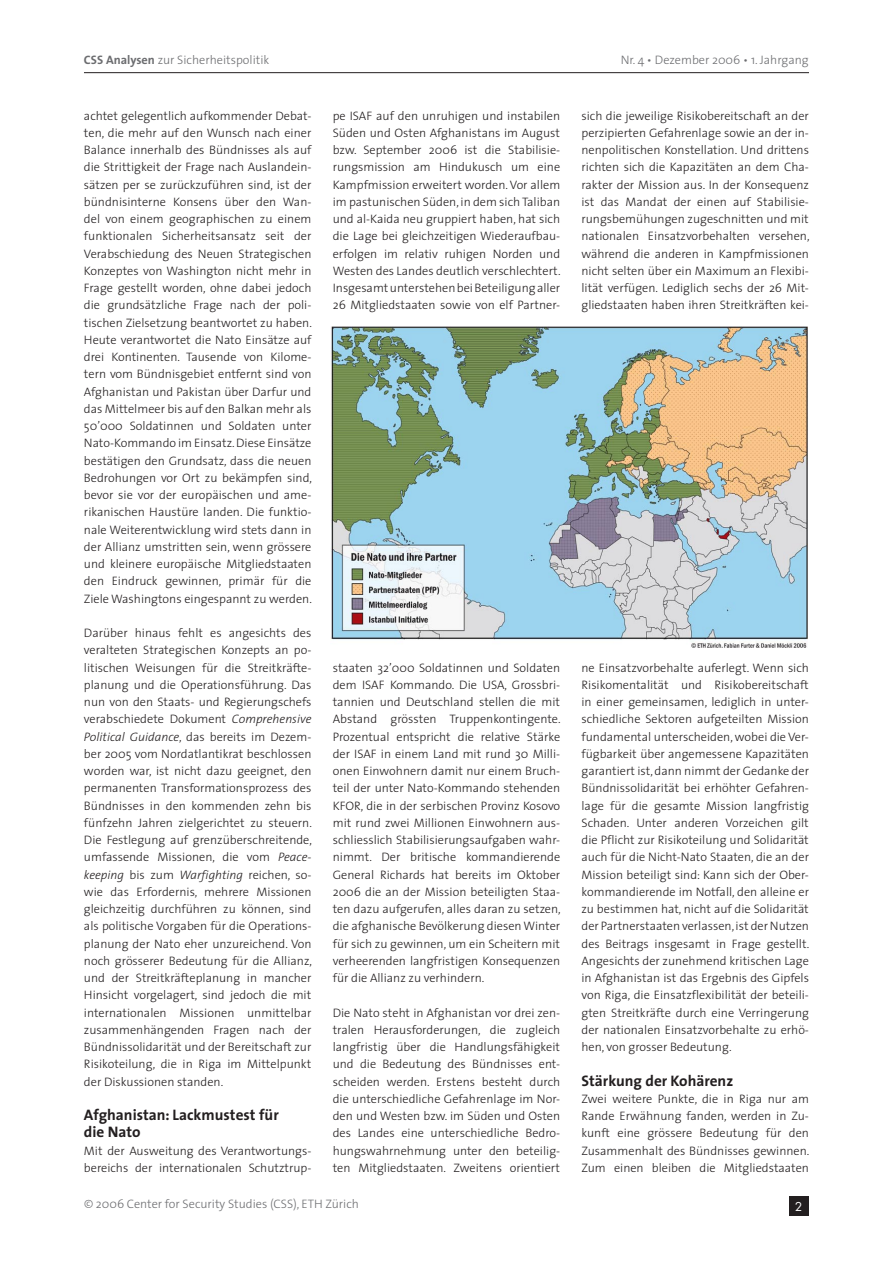
<style>
.page{position:relative;width:893px;height:1263px;background:#fff}
.page>*{position:absolute;margin:0;border:0;box-sizing:border-box;transform-origin:0 0}
._5_Untertitel{font:700 15.3px/17.2px "The Sans";color:#231f20}
._4_Text{font:300 12.3px/17.2px "The Sans";color:#231f20;text-align:justify}
.t1{font:300 12.3px "The Sans";color:#6c6d70}
.s1{font-weight:700}
.s2{font-style:italic}
</style>
<div class="page">
<hr style="left:84px;top:72px;width:725px;height:1px;background:#231f20">
<div style="left:789px;top:1196px;width:20px;height:20px;background:#231f20"></div>
<img style="left:331px;top:327px;width:477px;height:321px">
<p class="t1" style="left:84px;top:50px;width:187px"><span class="s1">CSS Analysen</span> zur Sicherheitspolitik</p>
<p class="t1" style="left:621px;top:50px;width:190px">Nr. 4 • Dezember 2006 • 1. Jahrgang</p>
<p class="_4_Text" style="left:84px;top:106px;width:230px">achtet gelegentlich aufkommender Debat&shy;ten, die mehr auf den Wunsch nach einer Balance innerhalb des Bündnisses als auf die Strittigkeit der Frage nach Auslandein&shy;sätzen per se zurückzuführen sind, ist der bündnisinterne Konsens über den Wan&shy;del von einem geographischen zu einem funktionalen Sicherheitsansatz seit der Verabschiedung des Neuen Strategischen Konzeptes von Washington nicht mehr in Frage gestellt worden, ohne dabei jedoch die grundsätzliche Frage nach der poli&shy;tischen Zielsetzung beantwortet zu haben.<br>H eute verantwortet die Nato E insätze auf drei Kontinenten. Tausende von Kilome&shy;tern vom Bündnisgebiet entfernt sind von Afghanistan und Pakistan über Darfur und das Mittelmeer bis auf den Balkan mehr als 50’000 Soldatinnen und Soldaten unter Nato-Kommando im Einsatz. Diese Einsätze bestätigen den Grundsatz, dass die neuen Bedrohungen vor Ort zu bekämpfen sind, bevor sie vor der europäischen und ame&shy;rikanischen Haustüre landen. Die funktio&shy;nale Weiterentwicklung wird stets dann in der Allianz umstritten sein, wenn grössere und kleinere europäische Mitgliedstaaten den Eindruck gewinnen, primär für die Ziele Washingtons eingespannt zu werden.</p>
<p class="_4_Text" style="left:84px;top:624px;width:230px">Darüber hinaus fehlt es angesichts des veralteten Strategischen Konzepts an po&shy;litischen Weisungen für die Streitkräfte&shy;planung und die Operationsführung. Das nun von den Staats- und Regierungschefs verabschiedete Dokument <span class="s2">Comprehensive Political Guidance</span>, das bereits im Dezem&shy;ber 2005 vom Nordatlantikrat beschlossen worden war, ist nicht dazu geeignet, den permanenten Transformationsprozess des Bündnisses in den kommenden zehn bis fünfzehn Jahren zielgerichtet zu steuern.<br>Die Festlegung auf grenzüberschreitende, umfassende Missionen, die vom <span class="s2">Peace&shy;keeping</span> bis zum <span class="s2">Warfighting</span> reichen, so&shy;wie das E rfordernis, mehrere Missionen gleichzeitig durchführen zu können, sind als politische Vorgaben für die Operations&shy;planung der Nato eher unzureichend. Von noch grösserer Bedeutung für die Allianz, und der Streitkräfteplanung in mancher H insicht vorgelagert, sind jedoch die mit internationalen Missionen unmittelbar zusammenhängenden Fragen nach der Bündnissolidarität und der Bereitschaft zur Risikoteilung, die in Riga im Mittelpunkt der Diskussionen standen.</p>
<p class="_5_Untertitel" style="left:84px;top:1106px;width:196px">Afghanistan: Lackmustest für die Nato</p>
<p class="_4_Text" style="left:84px;top:1141px;width:229px">Mit der Ausweitung des Verantwortungs&shy;bereichs der internationalen Schutztrup-</p>
<p class="_4_Text" style="left:333px;top:106px;width:229px">pe ISAF auf den unruhigen und instabilen Süden und Osten Afghanistans im August bzw. September 2006 ist die Stabilisie&shy;rungsmission am H indukusch um eine Kampfmission erweitert worden. Vor allem im pastunischen Süden, in dem sich Taliban und al-Kaida neu gruppiert haben, hat sich die Lage bei gleichzeitigen Wiederaufbau&shy;erfolgen im relativ ruhigen Norden und Westen des Landes deutlich verschlechtert.<br>I nsgesamt unterstehen bei Beteiligung aller 26 Mitgliedstaaten sowie von elf Partner-</p>
<p class="_4_Text" style="left:333px;top:658px;width:230px">staaten 32’000 Soldatinnen und Soldaten dem ISAF Kommando. Die USA, Grossbri&shy;tannien und Deutschland stellen die mit Abstand grössten Truppenkontingente.<br>Prozentual entspricht die relative Stärke der ISAF in einem Land mit rund 30 Milli&shy;onen Einwohnern damit nur einem Bruch&shy;teil der unter Nato-Kommando stehenden KFOR, die in der serbischen Provinz Kosovo mit rund zwei Millionen Einwohnern aus&shy;schliesslich Stabilisierungsaufgaben wahr&shy;nimmt. Der britische kommandierende General Richards hat bereits im Oktober 2006 die an der Mission beteiligten Staa&shy;ten dazu aufgerufen, alles daran zu setzen, die afghanische Bevölkerung diesen Winter für sich zu gewinnen, um ein Scheitern mit verheerenden langfristigen Konsequenzen für die Allianz zu verhindern.</p>
<p class="_4_Text" style="left:333px;top:1003px;width:229px">Die Nato steht in Afghanistan vor drei zen&shy;tralen Herausforderungen, die zugleich langfristig über die Handlungsfähigkeit und die Bedeutung des Bündnisses ent&shy;scheiden werden. E rstens besteht durch die unterschiedliche Gefahrenlage im Nor&shy;den und Westen bzw. im Süden und Osten des Landes eine unterschiedliche Bedro&shy;hungswahrnehmung unter den beteilig&shy;ten Mitgliedstaaten. Zweitens orientiert</p>
<p class="t1" style="left:84px;top:1194px;width:225px">© 2006 Center for Security Studies (CSS), ETH</p>
<p class="t1" style="left:325px;top:1194px;width:35px">Zürich</p>
<p class="_4_Text" style="left:581px;top:106px;width:230px">sich die jeweilige Risikobereitschaft an der perzipierten Gefahrenlage sowie an der in&shy;nenpolitischen Konstellation. U nd drittens richten sich die Kapazitäten an dem Cha&shy;rakter der Mission aus. I n der Konsequenz ist das Mandat der einen auf Stabilisie&shy;rungsbemühungen zugeschnitten und mit nationalen Einsatzvorbehalten versehen, während die anderen in Kampfmissionen nicht selten über ein Maximum an Flexibi&shy;lität verfügen. Lediglich sechs der 26 Mit&shy;gliedstaaten haben ihren Streitkräften kei-</p>
<p class="_4_Text" style="left:581px;top:658px;width:229px">ne E insatzvorbehalte auferlegt. Wenn sich Risikomentalität und Risikobereitschaft in einer gemeinsamen, lediglich in unter&shy;schiedliche Sektoren aufgeteilten Mission fundamental unterscheiden, wobei die Ver&shy;fügbarkeit über angemessene Kapazitäten garantiert ist, dann nimmt der Gedanke der Bündnissolidarität bei erhöhter Gefahren&shy;lage für die gesamte Mission langfristig Schaden. U nter anderen Vorzeichen gilt die Pflicht zur Risikoteilung und Solidarität auch für die Nicht-Nato Staaten, die an der Mission beteiligt sind: Kann sich der Ober&shy;kommandierende im Notfall, den alleine er zu bestimmen hat, nicht auf die Solidarität der Partnerstaaten verlassen, ist der Nutzen des Beitrags insgesamt in Frage gestellt.<br>Angesichts der zunehmend kritischen Lage in Afghanistan ist das E rgebnis des Gipfels von Riga, die E insatzflexibilität der beteili&shy;gten Streitkräfte durch eine Verringerung der nationalen Einsatzvorbehalte zu erhö&shy;hen, von grosser Bedeutung.</p>
<p class="_5_Untertitel" style="left:581px;top:1071px;width:153px">Stärkung der Kohärenz</p>
<p class="_4_Text" style="left:581px;top:1090px;width:229px">Zwei weitere Punkte, die in Riga nur am Rande E rwähnung fanden, werden in Zu&shy;kunft eine grössere Bedeutung für den Zusammenhalt des Bündnisses gewinnen.<br>Zum einen bleiben die Mitgliedstaaten</p>
</div>
